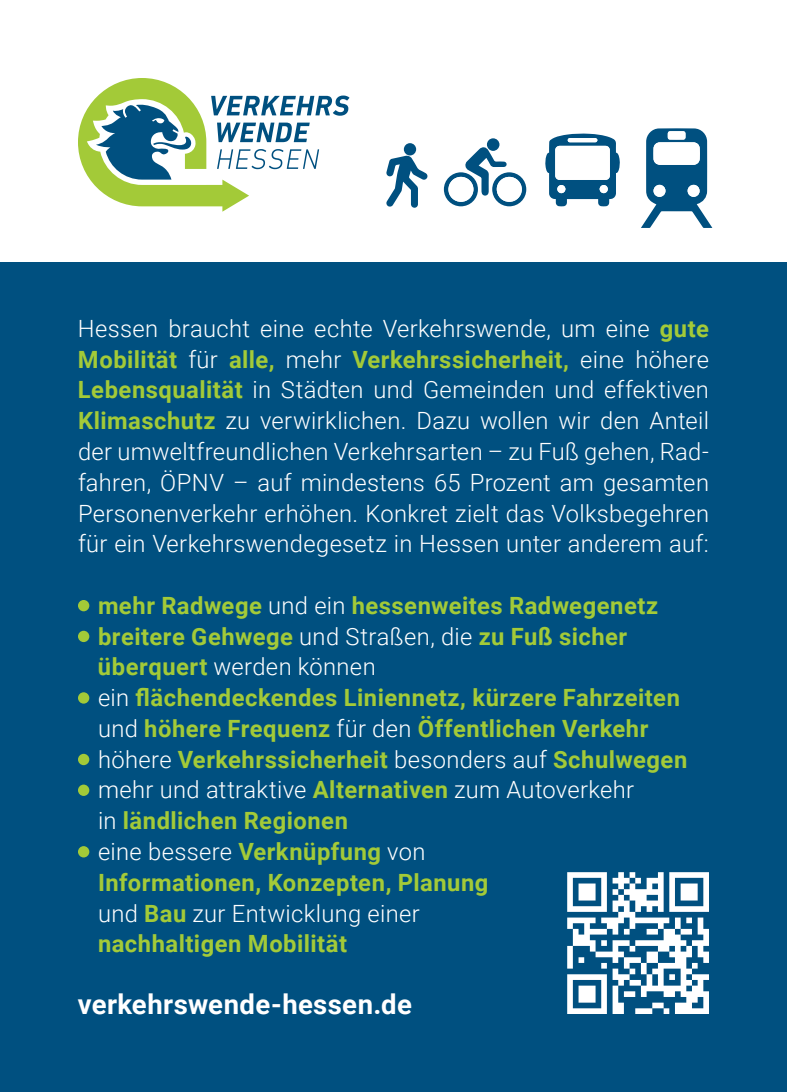
<style>
.page{position:relative;width:787px;height:1092px;background:#fff}
.page>*{position:absolute;margin:0;border:0;box-sizing:border-box;transform-origin:0 0}
.t1{font:700 27.5px "Roboto";letter-spacing:.015em;color:#fff}
.t2{font:700 23.75px/30.8px "Roboto";letter-spacing:.02em;color:#a3ca38}
.t3{font:300 23.75px/30.8px "Roboto";letter-spacing:.015em;color:#fff;text-align:justify}
.s1{font-weight:700;color:#a3ca38}
.s2{font-weight:300;color:#fff}
</style>
<div class="page">
<svg style="left:78px;top:78px;width:271px;height:134px"></svg>
<div style="left:0;top:262px;width:787px;height:829px;background:#005080"></div>
<div style="left:78px;top:600px;width:11px;height:11px;background:#a3ca38;border-radius:50%"></div>
<div style="left:78px;top:630px;width:11px;height:12px;background:#a3ca38;border-radius:50%"></div>
<div style="left:78px;top:692px;width:11px;height:11px;background:#a3ca38;border-radius:50%"></div>
<div style="left:78px;top:753px;width:11px;height:12px;background:#a3ca38;border-radius:50%"></div>
<div style="left:78px;top:784px;width:11px;height:11px;background:#a3ca38;border-radius:50%"></div>
<div style="left:78px;top:846px;width:11px;height:11px;background:#a3ca38;border-radius:50%"></div>
<svg style="left:444px;top:138px;width:82px;height:68px"></svg>
<div style="left:487px;top:138px;width:12px;height:13px;background:#005080;border-radius:50%"></div>
<div style="left:448px;top:177px;width:25px;height:25px;background:#fff;border-radius:50%"></div>
<div style="left:496px;top:177px;width:26px;height:25px;background:#fff;border-radius:50%"></div>
<svg style="left:386px;top:155px;width:42px;height:53px"></svg>
<div style="left:404px;top:143px;width:12px;height:12px;background:#005080;border-radius:50%"></div>
<svg style="left:545px;top:133px;width:75px;height:73px"></svg>
<div style="left:557px;top:185px;width:8px;height:8px;background:#fff;border-radius:50%"></div>
<div style="left:599px;top:185px;width:9px;height:8px;background:#fff;border-radius:50%"></div>
<svg style="left:641px;top:128px;width:71px;height:100px"></svg>
<div style="left:653px;top:185px;width:12px;height:12px;background:#fff;border-radius:50%"></div>
<div style="left:687px;top:185px;width:12px;height:12px;background:#fff;border-radius:50%"></div>
<svg style="left:567px;top:872px;width:142px;height:141px"></svg>
<p class="t3" style="left:78px;top:312px;width:632px">Hessen braucht eine echte Verkehrswende, um eine <span class="s1">gute Mobilität</span> für <span class="s1">alle,</span> mehr <span class="s1">Verkehrssicherheit,</span> eine höhere <span class="s1">Lebensqualität</span> in Städten und Gemeinden und effektiven <span class="s1">Klimaschutz</span> zu verwirklichen. Dazu wollen wir den Anteil der umweltfreundlichen Verkehrsarten – zu Fuß gehen, Rad&shy;fahren, ÖPNV – auf mindestens 65 Prozent am gesamten Personenverkehr erhöhen. Konkret zielt das Volksbegehren für ein Verkehrswendegesetz in Hessen unter anderem auf:</p>
<p class="t2" style="left:98px;top:589px;width:591px">mehr Radwege <span class="s2">und ein</span> hessenweites Radwegenetz breitere Gehwege <span class="s2">und Straßen, die</span> zu Fuß sicher überquert <span class="s2">werden können<br>ein</span> flächendeckendes Liniennetz, kürzere Fahrzeiten <span class="s2">und</span> höhere Frequenz <span class="s2">für den</span> Öffentlichen Verkehr <span class="s2">höhere</span> Verkehrssicherheit <span class="s2">besonders auf</span> Schulwegen <span class="s2">mehr und attraktive</span> Alternativen <span class="s2">zum Autoverkehr<br>in</span> ländlichen Regionen<br><span class="s2">eine bessere</span> Verknüpfung <span class="s2">von<br></span>Informationen, Konzepten, Planung<br><span class="s2">und</span> Bau <span class="s2">zur Entwicklung einer<br></span>nachhaltigen Mobilität</p>
<p class="t1" style="left:78px;top:984px;width:335px">verkehrswende-hessen.de</p>
</div>
